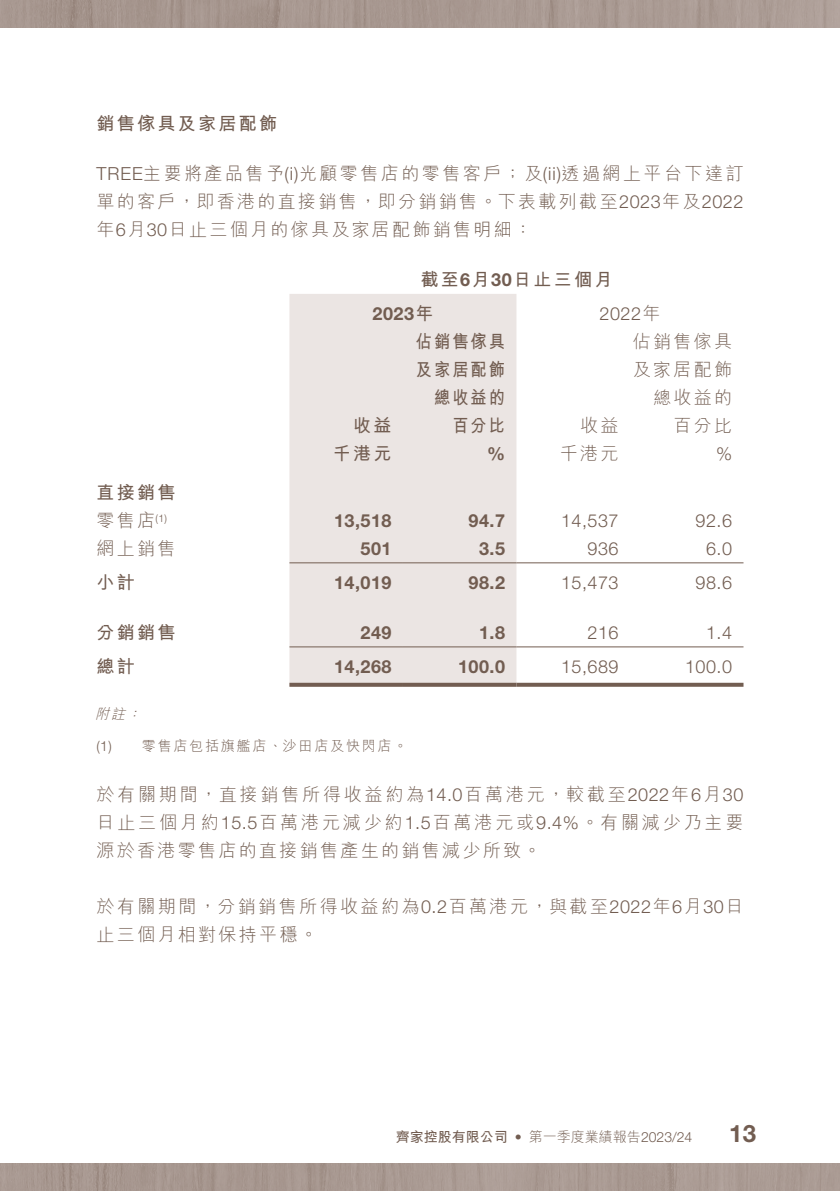
<style>
.page{position:relative;width:840px;height:1191px;background:#fff}
.page>*{position:absolute;margin:0;border:0;box-sizing:border-box;transform-origin:0 0}
.t1{font:700 24px "Helvetica Neue LT Std";color:#725d51}
.t2{font:300 18px/28px "M Hei HK";letter-spacing:.13em;color:#725d51;text-align:justify}
.t3{font:700 18px "Helvetica Neue LT Std";letter-spacing:.03em;color:#725d51}
.t4{font:300 18px "Helvetica Neue LT Std";letter-spacing:.03em;color:#725d51}
.t5{font:700 18px/28px "M Hei HK";letter-spacing:.13em;color:#725d51}
.t6{font:700 18px/28px "M Hei HK";letter-spacing:.13em;color:#725d51;text-align:right;scale:.9 1}
.t7{font:700 14px "M Hei HK";color:#725d51}
.t8{font:300 14px "M Hei HK";letter-spacing:.13em;color:#725d51}
.t9{font:italic 300 14px "M Hei HK";color:#725d51}
.s1{font-family:"Helvetica Neue LT Std"}
.s2{font-family:"M Hei HK"}
.s3{font-weight:300}
.s4{font-family:"Helvetica Neue LT Std";font-weight:300}
</style>
<div class="page">
<img style="left:0;top:0;width:839px;height:1191px">
<div style="left:0;top:28px;width:839px;height:1134px;background:#fff"></div>
<div style="left:289px;top:294px;width:227px;height:389px;background:#ebe5e3"></div>
<hr style="left:289px;top:562px;width:114px;height:1px;background:#725d51">
<hr style="left:403px;top:562px;width:113px;height:1px;background:#725d51">
<hr style="left:516px;top:562px;width:113px;height:1px;background:#725d51">
<hr style="left:629px;top:562px;width:114px;height:1px;background:#725d51">
<hr style="left:289px;top:646px;width:114px;height:1px;background:#725d51">
<hr style="left:403px;top:646px;width:113px;height:1px;background:#725d51">
<hr style="left:516px;top:646px;width:113px;height:1px;background:#725d51">
<hr style="left:629px;top:646px;width:114px;height:1px;background:#725d51">
<svg style="left:289px;top:683px;width:114px;height:4px"></svg>
<svg style="left:403px;top:683px;width:113px;height:4px"></svg>
<svg style="left:516px;top:683px;width:113px;height:4px"></svg>
<svg style="left:629px;top:683px;width:114px;height:4px"></svg>
<p class="t5" style="left:96px;top:107px;width:182px">銷售傢具及家居配飾</p>
<p class="t2" style="left:96px;top:159px;width:648px"><span class="s1">TREE</span>主要將產品售予<span class="s1">(i)</span>光顧零售店的零售客戶；及<span class="s1">(ii)</span>透過網上平台下達訂單的客戶，即香港的直接銷售，即分銷銷售。下表載列截至<span class="s1">2023</span>年及<span class="s1">2022</span>年<span class="s1">6</span>月<span class="s1">30</span>日止三個月的傢具及家居配飾銷售明細：</p>
<p class="t5" style="left:420px;top:263px;width:193px">截至<span class="s1">6</span>月<span class="s1">30</span>日止三個月</p>
<p class="t3" style="left:372px;top:302px;width:62px">2023<span class="s2">年</span></p>
<p class="t4" style="left:599px;top:302px;width:62px">2022<span class="s2">年</span></p>
<p class="t5" style="left:353px;top:409px;width:40px">收益</p>
<p class="t6" style="left:415px;top:325px;width:101px">佔銷售傢具及家居配飾總收益的百分比</p>
<p class="t2" style="left:580px;top:411px;width:40px">收益</p>
<p class="t2" style="left:632px;top:327px;width:101px;text-align:right">佔銷售傢具及家居配飾總收益的百分比</p>
<p class="t5" style="left:96px;top:477px;width:80px">直接銷售<span class="s3">零售店</span><sup>(1)</sup></p>
<p class="t5" style="left:333px;top:437px;width:60px">千港元</p>
<p class="t3" style="left:487px;top:442px;width:19px">%</p>
<p class="t2" style="left:559px;top:439px;width:60px">千港元</p>
<p class="t4" style="left:715px;top:442px;width:18px">%</p>
<p class="t3" style="left:334px;top:509px;width:59px">13,518</p>
<p class="t3" style="left:468px;top:509px;width:38px">94.7</p>
<p class="t4" style="left:560px;top:509px;width:59px">14,537</p>
<p class="t4" style="left:695px;top:509px;width:38px">92.6</p>
<p class="t2" style="left:96px;top:534px;width:80px">網上銷售</p>
<p class="t3" style="left:360px;top:537px;width:33px">501</p>
<p class="t3" style="left:479px;top:537px;width:28px">3.5</p>
<p class="t4" style="left:587px;top:537px;width:33px">936</p>
<p class="t4" style="left:705px;top:537px;width:28px">6.0</p>
<p class="t5" style="left:96px;top:567px;width:40px">小計</p>
<p class="t3" style="left:334px;top:571px;width:59px">14,019</p>
<p class="t3" style="left:468px;top:571px;width:38px">98.2</p>
<p class="t4" style="left:560px;top:571px;width:59px">15,473</p>
<p class="t4" style="left:695px;top:571px;width:38px">98.6</p>
<p class="t5" style="left:96px;top:617px;width:80px">分銷銷售</p>
<p class="t3" style="left:360px;top:621px;width:33px">249</p>
<p class="t3" style="left:479px;top:621px;width:28px">1.8</p>
<p class="t4" style="left:587px;top:621px;width:33px">216</p>
<p class="t4" style="left:705px;top:621px;width:28px">1.4</p>
<p class="t5" style="left:96px;top:651px;width:40px">總計</p>
<p class="t3" style="left:334px;top:655px;width:59px">14,268</p>
<p class="t3" style="left:458px;top:655px;width:49px">100.0</p>
<p class="t4" style="left:560px;top:655px;width:59px">15,689</p>
<p class="t4" style="left:684px;top:655px;width:49px">100.0</p>
<p class="t9" style="left:95px;top:707px;width:51px">附註：</p>
<p class="t8" style="left:96px;top:739px;width:312px"><span class="s1">(1)</span> 零售店包括旗艦店、沙田店及快閃店。</p>
<p class="t2" style="left:96px;top:780px;width:648px">於有關期間，直接銷售所得收益約為<span class="s1">14.0</span>百萬港元，較截至<span class="s1">2022</span>年<span class="s1">6</span>月<span class="s1">30</span>日止三個月約<span class="s1">15.5</span>百萬港元減少約<span class="s1">1.5</span>百萬港元或<span class="s1">9.4%</span>。有關減少乃主要源於香港零售店的直接銷售產生的銷售減少所致。</p>
<p class="t2" style="left:96px;top:892px;width:648px">於有關期間，分銷銷售所得收益約為<span class="s1">0.2</span>百萬港元，與截至<span class="s1">2022</span>年<span class="s1">6</span>月<span class="s1">30</span>日止三個月相對保持平穩。</p>
<p class="t7" style="left:395px;top:1127px;width:298px">齊家控股有限公司 <span class="s4">•</span> <span class="s3">第一季度業績報告</span><span class="s4">2023/24</span></p>
<h1 class="t1" style="left:729px;top:1118px;width:28px">13</h1>
</div>
